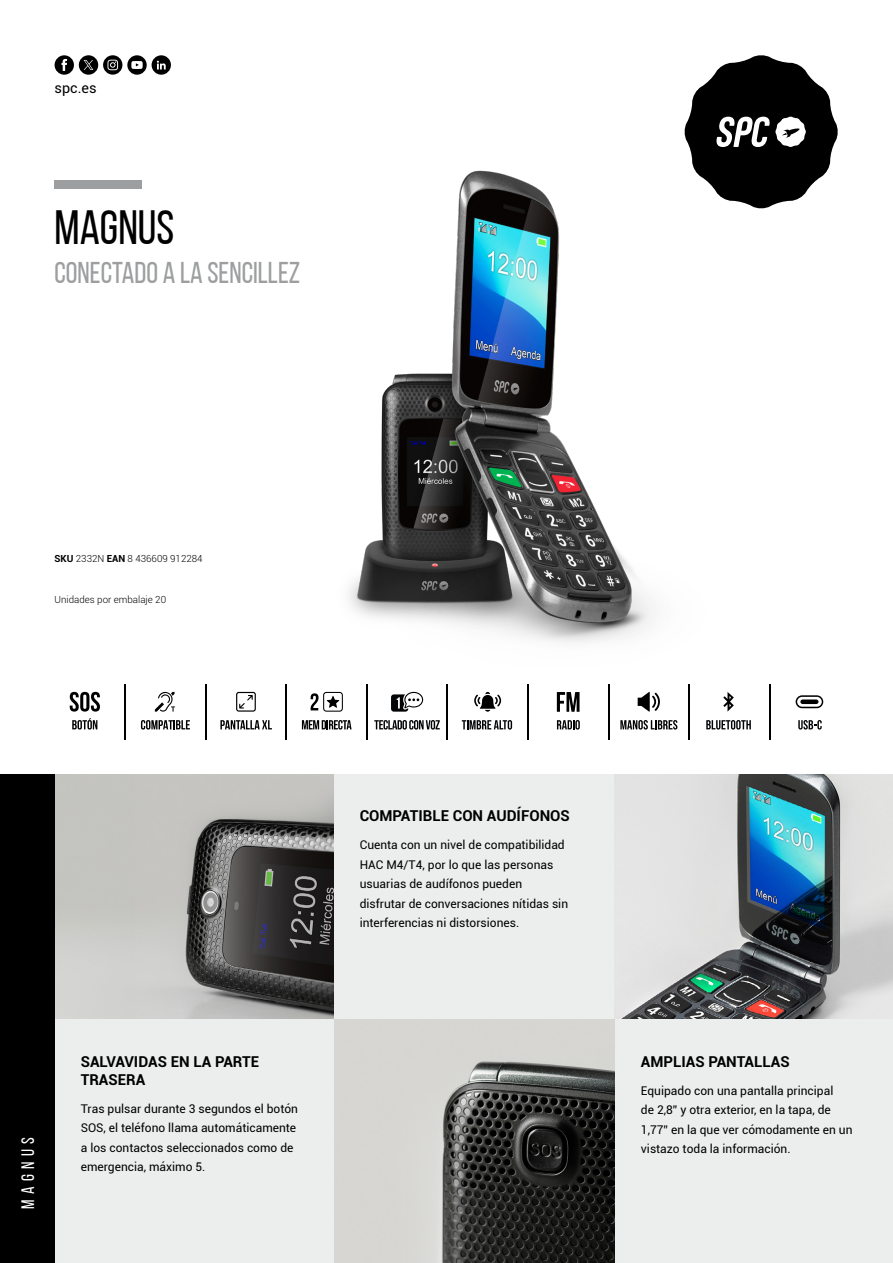
<style>
.page{position:relative;width:893px;height:1263px;background:#fff}
.page>*{position:absolute;margin:0;border:0;box-sizing:border-box;transform-origin:0 0}
.t1{font:48px "Bebas Neue";color:#000}
.t2{font:30px "Bebas Neue";color:#9c9e9f}
.t3{font:18px "Bebas Neue";letter-spacing:.3em;color:#fff}
.t4{font:700 15px/18px "Roboto";color:#000}
.t5{font:14.4px "Roboto";color:#000}
.t6{font:12px/19.5px "Roboto";color:#000}
.t7{font:300 9.75px "Roboto";color:#000}
.s1{font-weight:700}
</style>
<div class="page">
<img style="left:349px;top:170px;width:303px;height:472px">
<div style="left:54px;top:1018px;width:839px;height:245px;background:#eceded"></div>
<img style="left:334px;top:1019px;width:280px;height:244px">
<img style="left:55px;top:774px;width:279px;height:244px">
<div style="left:334px;top:774px;width:280px;height:244px;background:#eceded"></div>
<svg style="left:684px;top:55px;width:154px;height:154px"></svg>
<div style="left:55px;top:180px;width:87px;height:9px;background:#9c9e9f"></div>
<div style="left:0;top:774px;width:55px;height:489px;background:#000"></div>
<img style="left:614px;top:774px;width:279px;height:244px">
<svg style="left:55px;top:55px;width:116px;height:20px"></svg>
<svg style="left:72px;top:718px;width:25px;height:11px"></svg>
<svg style="left:70px;top:692px;width:30px;height:20px"></svg>
<hr style="left:285px;top:685px;width:2px;height:55px;background:#000">
<hr style="left:205px;top:685px;width:2px;height:55px;background:#000">
<hr style="left:366px;top:685px;width:2px;height:55px;background:#000">
<hr style="left:527px;top:685px;width:2px;height:55px;background:#000">
<hr style="left:124px;top:685px;width:2px;height:55px;background:#000">
<hr style="left:608px;top:685px;width:1px;height:55px;background:#000">
<hr style="left:688px;top:685px;width:2px;height:55px;background:#000">
<hr style="left:769px;top:685px;width:1px;height:55px;background:#000">
<svg style="left:620px;top:720px;width:57px;height:9px"></svg>
<svg style="left:638px;top:692px;width:22px;height:20px"></svg>
<svg style="left:575px;top:720px;width:5px;height:9px"></svg>
<svg style="left:557px;top:720px;width:21px;height:9px"></svg>
<svg style="left:557px;top:692px;width:22px;height:20px"></svg>
<svg style="left:302px;top:720px;width:50px;height:9px"></svg>
<svg style="left:311px;top:692px;width:32px;height:20px"></svg>
<svg style="left:141px;top:720px;width:49px;height:9px"></svg>
<svg style="left:155px;top:692px;width:20px;height:20px"></svg>
<svg style="left:798px;top:720px;width:24px;height:9px"></svg>
<svg style="left:796px;top:695px;width:27px;height:13px"></svg>
<svg style="left:220px;top:720px;width:52px;height:9px"></svg>
<svg style="left:236px;top:692px;width:20px;height:20px"></svg>
<svg style="left:706px;top:720px;width:45px;height:9px"></svg>
<svg style="left:723px;top:692px;width:11px;height:20px"></svg>
<hr style="left:446px;top:685px;width:2px;height:55px;background:#000">
<svg style="left:462px;top:720px;width:50px;height:9px"></svg>
<svg style="left:474px;top:692px;width:27px;height:20px"></svg>
<svg style="left:374px;top:720px;width:66px;height:9px"></svg>
<svg style="left:391px;top:692px;width:32px;height:20px"></svg>
<p class="t5" style="left:55px;top:78px;width:44px">spc.es</p>
<h1 class="t1" style="left:55px;top:202px;width:121px">MAGNUS</h1>
<h2 class="t2" style="left:55px;top:257px;width:247px">CONECTADO A LA SENCILLEZ</h2>
<p class="t7" style="left:55px;top:552px;width:150px"><span class="s1">SKU</span> 2332N <span class="s1">EAN</span> 8 436609 912284</p>
<p class="t7" style="left:55px;top:592px;width:113px">Unidades por embalaje 20</p>
<h3 class="t3" style="left:18px;top:1209px;width:73px;rotate:-90deg">MAGNUS</h3>
<p class="t4" style="left:81px;top:1052px;width:180px">SALVAVIDAS EN LA PARTE<br>TRASERA</p>
<p class="t6" style="left:81px;top:1098px;width:219px">Tras pulsar durante 3 segundos el botón SOS, el teléfono llama automáticamente a los contactos seleccionados como de emergencia, máximo 5.</p>
<p class="t4" style="left:360px;top:806px;width:212px">COMPATIBLE CON AUDÍFONOS</p>
<p class="t6" style="left:360px;top:835px;width:210px">Cuenta con un nivel de compatibilidad HAC M4/T4, por lo que las personas usuarias de audífonos pueden disfrutar de conversaciones nítidas sin interferencias ni distorsiones.</p>
<p class="t4" style="left:641px;top:1052px;width:150px">AMPLIAS PANTALLAS</p>
<p class="t6" style="left:641px;top:1080px;width:213px">Equipado con una pantalla principal<br>de 2,8” y otra exterior, en la tapa, de 1,77” en la que ver cómodamente en un vistazo toda la información.</p>
</div>
